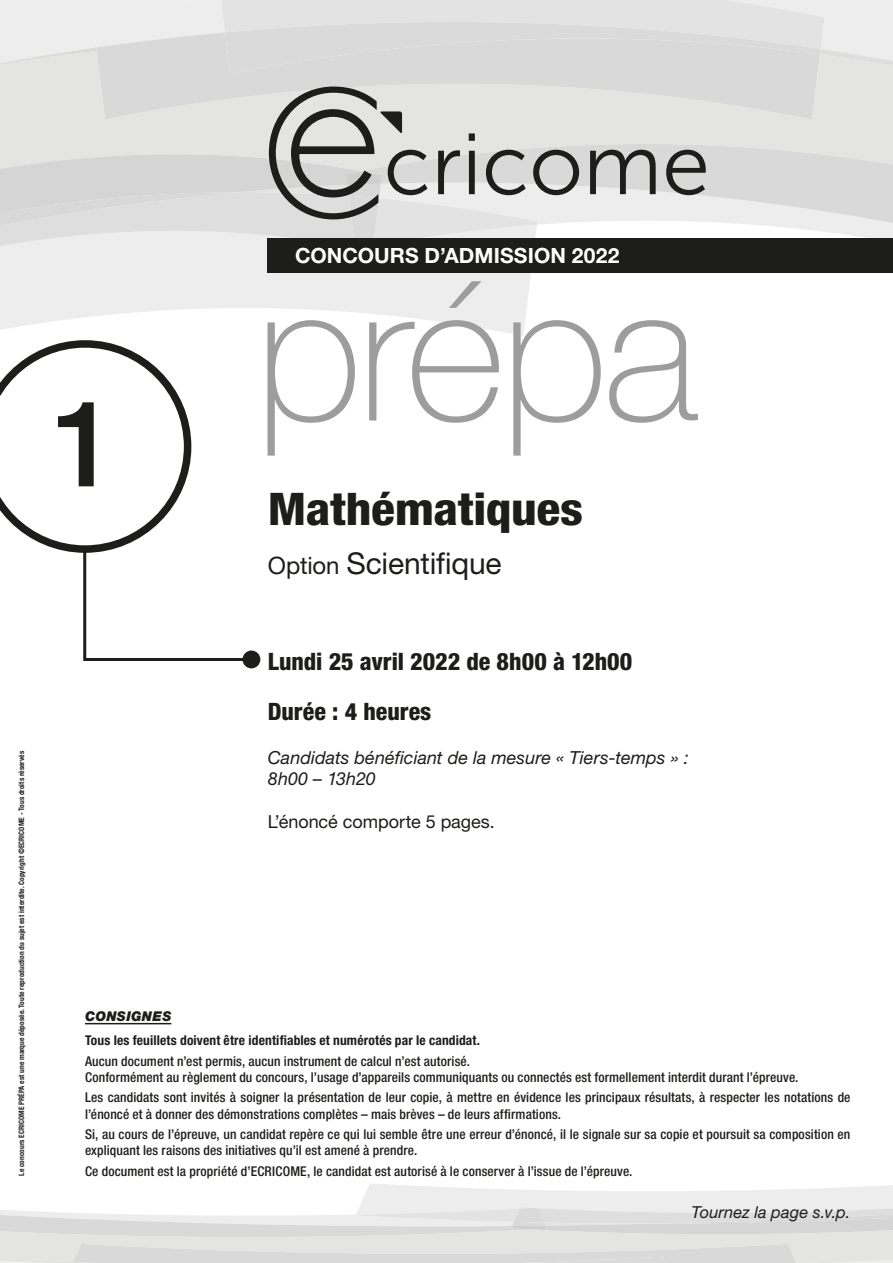
<style>
.page{position:relative;width:893px;height:1263px;background:#fff}
.page>*{position:absolute;margin:0;border:0;box-sizing:border-box;transform-origin:0 0}
.t1{font:100 190.8px "Helvetica Neue";letter-spacing:-.02em;color:#9d9d9d}
.t2{font:500 120px "Helvetica Neue LT Std";color:#1d1d1b}
.t3{font:800 condensed 45px "Helvetica Neue";letter-spacing:-.005em;color:#1d1d1b;scale:1.1 1}
.t4{font:30px "Helvetica Neue LT Std";letter-spacing:-.005em;color:#1d1d1b}
.t5{font:800 condensed 24px "Helvetica Neue";color:#1d1d1b}
.t6{font:700 21px "Helvetica Neue LT Std";letter-spacing:.005em;color:#fff}
.t7{font:italic 18px "Helvetica Neue LT Std";letter-spacing:.005em;color:#1d1d1b}
.t8{font:18px "Helvetica Neue LT Std";letter-spacing:-.005em;color:#1d1d1b}
.t9{font:italic 16.5px "Helvetica Neue LT Std";letter-spacing:.005em;color:#1d1d1b}
.t10{font:500 condensed 13.5px/16.2px "Helvetica Neue LT Std";letter-spacing:.01em;color:#1d1d1b}
.t11{font:700 condensed 13.5px "Helvetica Neue";letter-spacing:.01em;color:#1d1d1b}
.t12{font:italic 900 13.5px "Helvetica Neue";letter-spacing:.025em;color:#1d1d1b}
.TEXTE_NOTE{font:700 condensed 7.5px "Helvetica Neue";color:#1d1d1b}
.s1{font-size:24px}
</style>
<div class="page">
<hr style="left:85px;top:1023px;width:86px;height:1px;background:#1d1d1b">
<svg style="left:0;top:0;width:893px;height:336px"></svg>
<svg style="left:0;top:1184px;width:893px;height:79px"></svg>
<div style="left:268px;top:238px;width:625px;height:34px;background:#1d1d1b"></div>
<svg style="left:0;top:340px;width:242px;height:321px"></svg>
<div style="left:242px;top:650px;width:18px;height:18px;background:#1d1d1b;border-radius:50%"></div>
<svg style="left:0;top:87px;width:893px;height:164px;background:#cbcbca"></svg>
<p class="TEXTE_NOTE" style="left:17px;top:1176px;width:426px;rotate:-90deg">Le concours ECRICOME PRÉPA est une marque déposée. Toute reproduction du sujet est interdite. Copyright ©ECRICOME - Tous droits réservés</p>
<p class="t2" style="left:52px;top:372px;width:68px">1</p>
<p class="t6" style="left:295px;top:242px;width:326px">CONCOURS D’ADMISSION 2022</p>
<p class="t1" style="left:255px;top:208px;width:445px">prépa</p>
<p class="t3" style="left:268px;top:482px;width:288px">Mathématiques</p>
<p class="t4" style="left:268px;top:546px;width:235px"><span class="s1">Option</span> Scientifique</p>
<p class="t5" style="left:268px;top:647px;width:366px">Lundi 25 avril 2022 de 8h00 à 12h00</p>
<p class="t5" style="left:268px;top:697px;width:165px">Durée : 4 heures</p>
<p class="t7" style="left:268px;top:746px;width:422px">Candidats bénéficiant de la mesure « Tiers-temps » :</p>
<p class="t7" style="left:268px;top:768px;width:109px">8h00 – 13h20</p>
<p class="t8" style="left:268px;top:811px;width:228px">L’énoncé comporte 5 pages.</p>
<p class="t12" style="left:85px;top:1007px;width:88px">CONSIGNES</p>
<p class="t11" style="left:85px;top:1032px;width:397px">Tous les feuillets doivent être identifiables et numérotés par le candidat.</p>
<p class="t10" style="left:85px;top:1053px;width:386px">Aucun document n’est permis, aucun instrument de calcul n’est autorisé.</p>
<p class="t10" style="left:85px;top:1069px;width:715px">Conformément au règlement du concours, l’usage d’appareils communiquants ou connectés est formellement interdit durant l’épreuve.</p>
<p class="t10" style="left:85px;top:1089px;width:767px">Les candidats sont invités à soigner la présentation de leur copie, à mettre en évidence les principaux résultats, à respecter les notations de l’énoncé et à donner des démonstrations complètes – mais brèves – de leurs affirmations.</p>
<p class="t10" style="left:85px;top:1126px;width:767px">Si, au cours de l’épreuve, un candidat repère ce qui lui semble être une erreur d’énoncé, il le signale sur sa copie et poursuit sa composition en expliquant les raisons des initiatives qu’il est amené à prendre.</p>
<p class="t10" style="left:85px;top:1163px;width:549px">Ce document est la propriété d’ECRICOME, le candidat est autorisé à le conserver à l’issue de l’épreuve.</p>
<p class="t9" style="left:692px;top:1202px;width:160px">Tournez la page s.v.p.</p>
</div>
